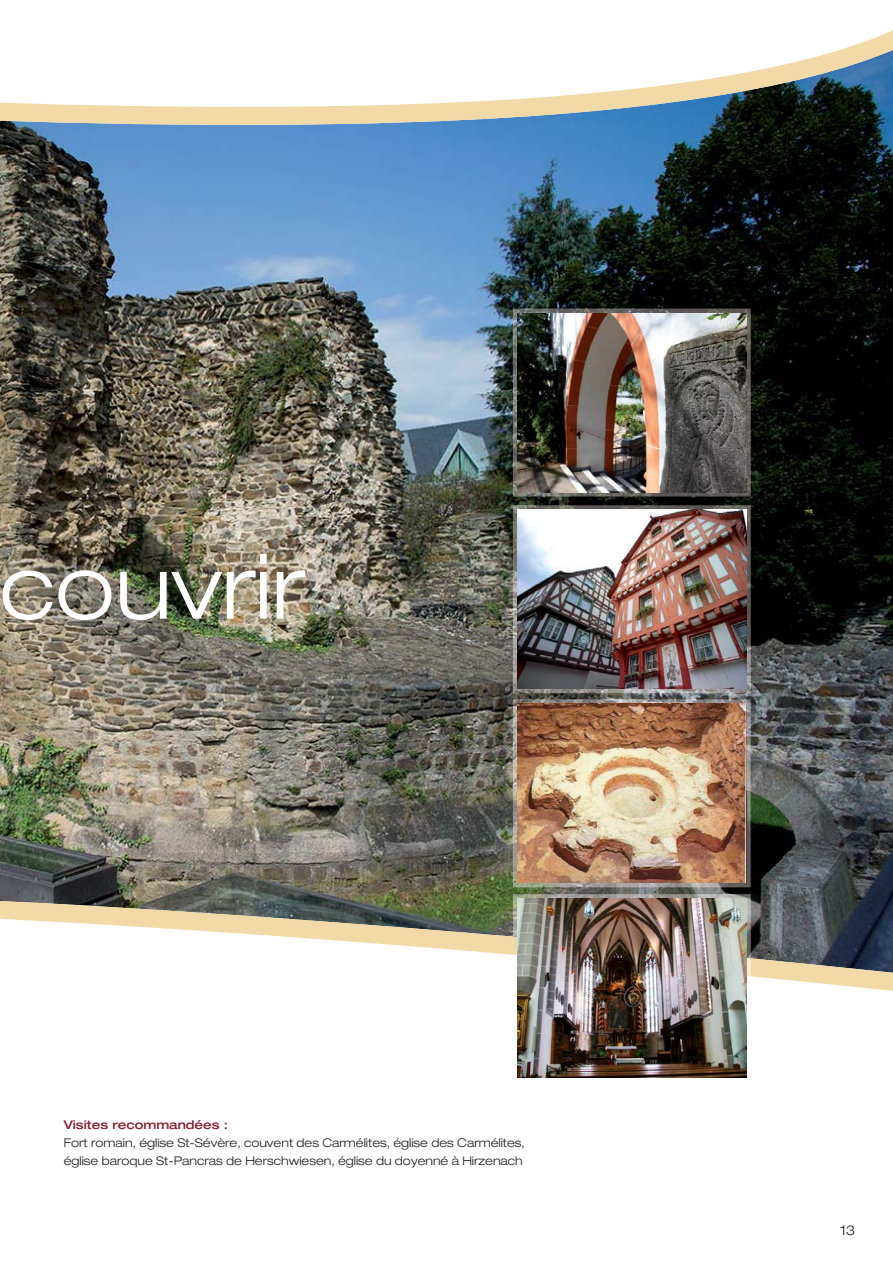
<style>
.page{position:relative;width:893px;height:1263px;background:#fff}
.page>*{position:absolute;margin:0;border:0;box-sizing:border-box;transform-origin:0 0}
.t1{font:300 expanded 90px "Helvetica Neue";color:#fff}
.t2{font:300 expanded 13.5px "Helvetica Neue";color:#231f20}
.t3{font:300 expanded 12px/18px "Helvetica Neue";color:#231f20}
.t4{font:500 expanded 12px "Helvetica Neue";color:#862431}
</style>
<div class="page">
<img style="left:1px;top:30px;width:891px;height:961px">
<img style="left:513px;top:699px;width:238px;height:188px">
<img style="left:517px;top:704px;width:229px;height:179px">
<img style="left:513px;top:505px;width:238px;height:188px">
<img style="left:517px;top:510px;width:229px;height:179px">
<img style="left:513px;top:309px;width:238px;height:188px">
<img style="left:517px;top:313px;width:229px;height:179px">
<svg style="left:513px;top:958px;width:238px;height:120px"></svg>
<div style="left:746px;top:958px;width:5px;height:18px;background:#f8ead0"></div>
<img style="left:513px;top:894px;width:238px;height:64px">
<img style="left:517px;top:899px;width:229px;height:179px">
<h1 class="t1" style="left:0;top:554px;width:307px">couvrir</h1>
<p class="t4" style="left:64px;top:1120px;width:166px">Visites recommandées :</p>
<p class="t3" style="left:64px;top:1135px;width:463px">Fort romain, église St-Sévère, couvent des Carmélites, église des Carmélites, église baroque St-Pancras de Herschwiesen, église du doyenné à Hirzenach</p>
<p class="t2" style="left:840px;top:1225px;width:17px">13</p>
</div>
